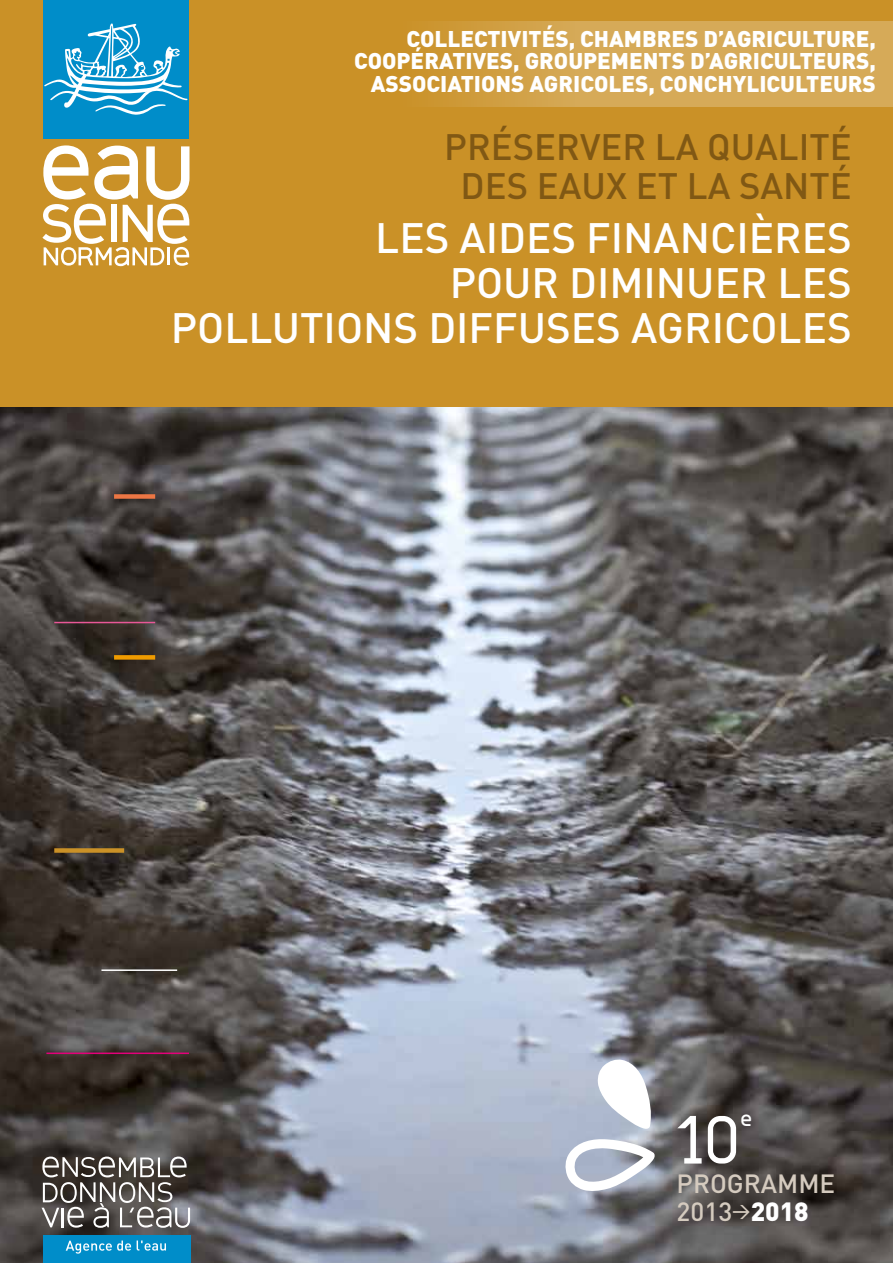
<style>
.page{position:relative;width:893px;height:1263px;background:#fff}
.page>*{position:absolute;margin:0;border:0;box-sizing:border-box;transform-origin:0 0}
.t1{font:500 73.95px "Rotor";color:#fff}
.t2{font:500 42px/45px "DIN";color:#fff;text-align:right}
.t3{font:500 36.3px "DIN";color:#805814}
.t4{font:500 26.25px "Rotor";color:#fff}
.t5{font:500 26.1px/28.5px "DIN";color:#d5cbbf}
.t6{font:900 22.5px "DIN";color:#fff}
.s1{font-weight:900;color:#fff}
</style>
<div class="page">
<img style="left:0;top:406px;width:893px;height:857px">
<div style="left:0;top:0;width:893px;height:406px;background:#ca9127"></div>
<hr style="left:101px;top:969px;width:76px;height:2px;background:#fff">
<div style="left:114px;top:494px;width:41px;height:5px;background:#ec7644"></div>
<hr style="left:54px;top:622px;width:101px;height:1px;background:#e85797">
<div style="left:114px;top:655px;width:41px;height:5px;background:#ef9b00"></div>
<div style="left:54px;top:848px;width:70px;height:5px;background:#ca9127"></div>
<svg style="left:438px;top:21px;width:455px;height:85px;background:#d4a652"></svg>
<svg style="left:42px;top:1156px;width:148px;height:72px;background:#706c69"></svg>
<div style="left:43px;top:1235px;width:147px;height:28px;background:#008dc9"></div>
<svg style="left:66px;top:1240px;width:65px;height:13px"></svg>
<svg style="left:137px;top:1240px;width:29px;height:10px"></svg>
<svg style="left:597px;top:1059px;width:55px;height:70px"></svg>
<svg style="left:565px;top:1138px;width:90px;height:54px"></svg>
<hr style="left:46px;top:1052px;width:143px;height:2px;background:#e2007a">
<div style="left:43px;top:0;width:146px;height:138px;background:#008dc9"></div>
<svg style="left:42px;top:145px;width:147px;height:121px"></svg>
<div style="left:111px;top:205px;width:5px;height:37px;background:#fff"></div>
<svg style="left:44px;top:23px;width:144px;height:92px"></svg>
<p class="t6" style="left:406px;top:24px;width:471px">COLLECTIVITÉS, CHAMBRES D’AGRICULTURE,</p>
<p class="t6" style="left:354px;top:46px;width:15px">COO</p>
<p class="t6" style="left:397px;top:46px;width:28px">PÉRATIVES</p>
<p class="t6" style="left:513px;top:46px;width:27px">, GROU</p>
<p class="t6" style="left:583px;top:46px;width:30px">PEME</p>
<p class="t6" style="left:643px;top:46px;width:81px">NTS D’AGRICULTEURS</p>
<p class="t6" style="left:869px;top:46px;width:8px">,</p>
<p class="t6" style="left:371px;top:69px;width:14px">ASSOCIATIO</p>
<p class="t6" style="left:495px;top:69px;width:49px">NS AGRICOLES</p>
<p class="t6" style="left:648px;top:69px;width:112px">, CONCHYLICULTEURS</p>
<h3 class="t3" style="left:444px;top:123px;width:92px">PRÉSER</h3>
<h3 class="t3" style="left:580px;top:123px;width:273px">VER LA QUALITÉ</h3>
<h3 class="t3" style="left:461px;top:163px;width:22px">DES</h3>
<h3 class="t3" style="left:537px;top:163px;width:22px">EAU</h3>
<h3 class="t3" style="left:606px;top:163px;width:157px">X ET LA SANT</h3>
<h3 class="t3" style="left:830px;top:163px;width:23px">É</h3>
<h2 class="t2" style="left:171px;top:214px;width:682px">LES AIDES FINANCIÈRES<br>POUR DIMINUER LES<br>POLLUTIONS DIFFUSES AGRICOLES</h2>
<h1 class="t1" style="left:677px;top:1098px;width:65px">10</h1>
<p class="t4" style="left:740px;top:1103px;width:14px">e</p>
<p class="t5" style="left:677px;top:1168px;width:134px">PROGRAMME<br>2013<sup>&gt;</sup><span class="s1">2018</span></p>
</div>
